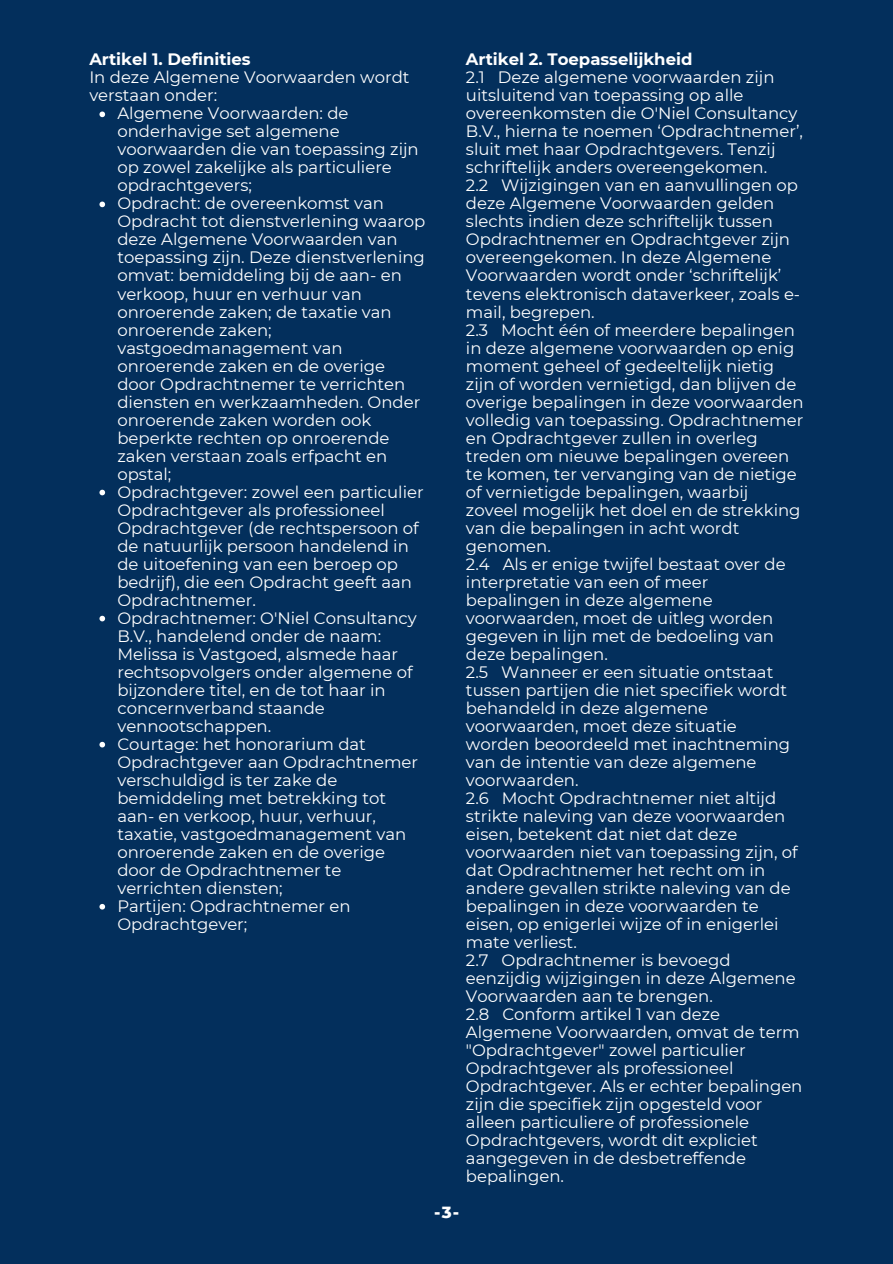
<style>
.page{position:relative;width:893px;height:1264px;background:#fff}
.page>*{position:absolute;margin:0;border:0;box-sizing:border-box;transform-origin:0 0}
.t1{font:16.5px/18px "Montserrat";color:#fff}
.t2{font:700 16.5px "Montserrat";color:#fff}
.t3{font:800 16.5px "Montserrat";color:#fff}
</style>
<div class="page">
<div style="left:0;top:0;width:892px;height:1263px;background:#032f5c"></div>
<svg style="left:99px;top:111px;width:6px;height:6px"></svg>
<svg style="left:99px;top:201px;width:6px;height:6px"></svg>
<svg style="left:99px;top:489px;width:6px;height:6px"></svg>
<svg style="left:99px;top:615px;width:6px;height:6px"></svg>
<svg style="left:99px;top:741px;width:6px;height:6px"></svg>
<svg style="left:99px;top:903px;width:6px;height:6px"></svg>
<p class="t2" style="left:89px;top:49px;width:163px">Artikel 1. Definities</p>
<p class="t1" style="left:89px;top:68px;width:322px">In deze Algemene Voorwaarden wordt verstaan onder:</p>
<p class="t1" style="left:117px;top:104px;width:303px">Algemene Voorwaarden: de onderhavige set algemene voorwaarden die van toepassing zijn op zowel zakelijke als particuliere opdrachtgevers;</p>
<p class="t1" style="left:117px;top:194px;width:309px">Opdracht: de overeenkomst van<br>Opdracht tot dienstverlening waarop deze Algemene Voorwaarden van toepassing zijn. Deze dienstverlening omvat: bemiddeling bij de aan- en verkoop, huur en verhuur van onroerende zaken; de taxatie van onroerende zaken; vastgoedmanagement van onroerende zaken en de overige door Opdrachtnemer te verrichten diensten en werkzaamheden. Onder onroerende zaken worden ook beperkte rechten op onroerende zaken verstaan zoals erfpacht en opstal;</p>
<p class="t1" style="left:117px;top:482px;width:308px">Opdrachtgever: zowel een particulier<br>Opdrachtgever als professioneel<br>Opdrachtgever (de rechtspersoon of de natuurlijk persoon handelend in de uitoefening van een beroep op bedrijf), die een Opdracht geeft aan<br>Opdrachtnemer.</p>
<p class="t1" style="left:117px;top:608px;width:301px">Opdrachtnemer: O'Niel Consultancy<br>B.V., handelend onder de naam:<br>Melissa is Vastgoed, alsmede haar rechtsopvolgers onder algemene of bijzondere titel, en de tot haar in concernverband staande vennootschappen.</p>
<p class="t1" style="left:117px;top:734px;width:302px">Courtage: het honorarium dat<br>Opdrachtgever aan Opdrachtnemer verschuldigd is ter zake de bemiddeling met betrekking tot aan- en verkoop, huur, verhuur, taxatie, vastgoedmanagement van onroerende zaken en de overige door de Opdrachtnemer te verrichten diensten;</p>
<p class="t1" style="left:117px;top:896px;width:235px">Partijen: Opdrachtnemer en<br>Opdrachtgever;</p>
<p class="t2" style="left:466px;top:49px;width:228px">Artikel 2. Toepasselijkheid</p>
<p class="t1" style="left:466px;top:68px;width:338px">2.1 Deze algemene voorwaarden zijn uitsluitend van toepassing op alle overeenkomsten die O'Niel Consultancy B.V., hierna te noemen ‘Opdrachtnemer’, sluit met haar Opdrachtgevers. Tenzij schriftelijk anders overeengekomen.</p>
<p class="t1" style="left:466px;top:176px;width:336px">2.2 Wijzigingen van en aanvullingen op deze Algemene Voorwaarden gelden slechts indien deze schriftelijk tussen Opdrachtnemer en Opdrachtgever zijn overeengekomen. In deze Algemene Voorwaarden wordt onder ‘schriftelijk’ tevens elektronisch dataverkeer, zoals e&shy;mail, begrepen.</p>
<p class="t1" style="left:466px;top:320px;width:339px">2.3 Mocht één of meerdere bepalingen in deze algemene voorwaarden op enig moment geheel of gedeeltelijk nietig zijn of worden vernietigd, dan blijven de overige bepalingen in deze voorwaarden volledig van toepassing. Opdrachtnemer en Opdrachtgever zullen in overleg treden om nieuwe bepalingen overeen te komen, ter vervanging van de nietige of vernietigde bepalingen, waarbij zoveel mogelijk het doel en de strekking van die bepalingen in acht wordt genomen.</p>
<p class="t1" style="left:466px;top:554px;width:321px">2.4 Als er enige twijfel bestaat over de interpretatie van een of meer bepalingen in deze algemene voorwaarden, moet de uitleg worden gegeven in lijn met de bedoeling van deze bepalingen.</p>
<p class="t1" style="left:466px;top:662px;width:325px">2.5 Wanneer er een situatie ontstaat tussen partijen die niet specifiek wordt behandeld in deze algemene voorwaarden, moet deze situatie worden beoordeeld met inachtneming van de intentie van deze algemene voorwaarden.</p>
<p class="t1" style="left:466px;top:788px;width:333px">2.6 Mocht Opdrachtnemer niet altijd strikte naleving van deze voorwaarden eisen, betekent dat niet dat deze voorwaarden niet van toepassing zijn, of dat Opdrachtnemer het recht om in andere gevallen strikte naleving van de bepalingen in deze voorwaarden te eisen, op enigerlei wijze of in enigerlei mate verliest.</p>
<p class="t1" style="left:466px;top:950px;width:331px">2.7 Opdrachtnemer is bevoegd eenzijdig wijzigingen in deze Algemene<br>Voorwaarden aan te brengen.</p>
<p class="t1" style="left:466px;top:1004px;width:338px">2.8 Conform artikel 1 van deze Algemene Voorwaarden, omvat de term "Opdrachtgever" zowel particulier Opdrachtgever als professioneel Opdrachtgever. Als er echter bepalingen zijn die specifiek zijn opgesteld voor alleen particuliere of professionele Opdrachtgevers, wordt dit expliciet aangegeven in de desbetreffende bepalingen.</p>
<p class="t3" style="left:434px;top:1202px;width:27px">-3-</p>
</div>
